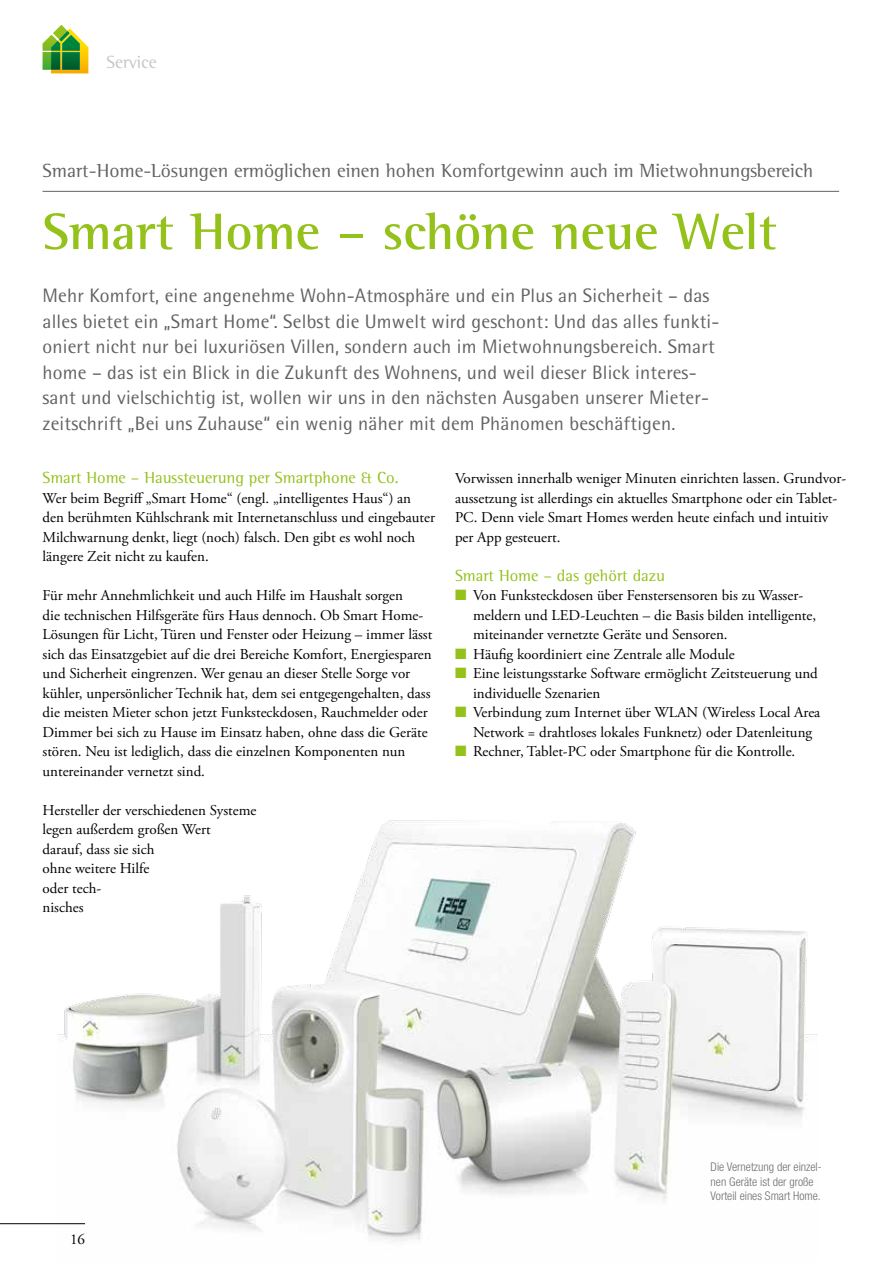
<style>
.page{position:relative;width:893px;height:1263px;background:#fff}
.page>*{position:absolute;margin:0;border:0;box-sizing:border-box;transform-origin:0 0}
.t1{font:700 52.5px "Rotis Semi Serif";color:#94c11a}
.t2{font:19.5px/25.5px "Rotis Semi Sans";letter-spacing:.01em;color:#626261}
.t3{font:19.5px "Rotis Semi Serif";color:#626261}
.t4{font:18px "Rotis Semi Serif";color:#c5c6c6}
.t5{font:16.5px "Rotis Semi Serif";color:#94c11a}
.t6{font:15px/19.5px "Adobe Garamond Pro";color:#000}
.t7{font:300 condensed 12px/14.4px "Helvetica Neue";color:#6e6e6e}
.s1{color:#94c11a}
</style>
<div class="page">
<img style="left:58px;top:820px;width:760px;height:421px">
<hr style="left:43px;top:191px;width:796px;height:1px;background:#626261">
<hr style="left:0;top:1223px;width:85px;height:1px;background:#000">
<svg style="left:43px;top:25px;width:45px;height:49px"></svg>
<p class="t4" style="left:107px;top:51px;width:52px">Service</p>
<h2 class="t3" style="left:43px;top:159px;width:772px">Smart-Home-Lösungen ermöglichen einen hohen Komfortgewinn auch im Mietwohnungsbereich</h2>
<h1 class="t1" style="left:43px;top:200px;width:736px">Smart Home – schöne neue Welt</h1>
<p class="t2" style="left:43px;top:283px;width:678px">Mehr Komfort, eine angenehme Wohn-Atmosphäre und ein Plus an Sicherheit – das alles bietet ein „Smart Home“. Selbst die Umwelt wird geschont: Und das alles funkti&shy;oniert nicht nur bei luxuriösen Villen, sondern auch im Mietwohnungsbereich. Smart home – das ist ein Blick in die Zukunft des Wohnens, und weil dieser Blick interes&shy;sant und vielschichtig ist, wollen wir uns in den nächsten Ausgaben unserer Mieter&shy;zeitschrift „Bei uns Zuhause“ ein wenig näher mit dem Phänomen beschäftigen.</p>
<p class="t5" style="left:43px;top:468px;width:358px">Smart Home – Haussteuerung per Smartphone &amp; Co.</p>
<p class="t6" style="left:43px;top:489px;width:394px">Wer beim Begriff „Smart Home“ (engl. „intelligentes Haus“) an den berühmten Kühlschrank mit Internetanschluss und eingebauter Milchwarnung denkt, liegt (noch) falsch. Den gibt es wohl noch längere Zeit nicht zu kaufen.</p>
<p class="t6" style="left:43px;top:586px;width:391px">Für mehr Annehmlichkeit und auch Hilfe im Haushalt sorgen<br>die technischen Hilfsgeräte fürs Haus dennoch. Ob Smart Home-Lösungen für Licht, Türen und Fenster oder Heizung – immer lässt sich das Einsatzgebiet auf die drei Bereiche Komfort, Energiesparen und Sicherheit eingrenzen. Wer genau an dieser Stelle Sorge vor kühler, unpersönlicher Technik hat, dem sei entgegengehalten, dass die meisten Mieter schon jetzt Funksteckdosen, Rauchmelder oder Dimmer bei sich zu Hause im Einsatz haben, ohne dass die Geräte stören. Neu ist lediglich, dass die einzelnen Komponenten nun untereinander vernetzt sind.</p>
<p class="t6" style="left:43px;top:801px;width:216px">Hersteller der verschiedenen Systeme legen außerdem großen Wert<br>darauf, dass sie sich<br>ohne weitere Hilfe<br>oder tech-<br>nisches</p>
<p class="t6" style="left:455px;top:469px;width:393px">Vorwissen innerhalb weniger Minuten einrichten lassen. Grundvor&shy;aussetzung ist allerdings ein aktuelles Smartphone oder ein Tablet-PC. Denn viele Smart Homes werden heute einfach und intuitiv per App gesteuert.</p>
<p class="t5" style="left:455px;top:565px;width:212px">Smart Home – das gehört dazu</p>
<p class="t6" style="left:473px;top:586px;width:345px;text-indent:-18px"><span class="s1">■</span> Von Funksteckdosen über Fenstersensoren bis zu Wasser&shy;meldern und LED-Leuchten – die Basis bilden intelligente, miteinander vernetzte Geräte und Sensoren.</p>
<p class="t6" style="left:455px;top:645px;width:281px"><span class="s1">■</span> Häufig koordiniert eine Zentrale alle Module</p>
<p class="t6" style="left:473px;top:664px;width:346px;text-indent:-18px"><span class="s1">■</span> Eine leistungsstarke Software ermöglicht Zeitsteuerung und individuelle Szenarien</p>
<p class="t6" style="left:473px;top:703px;width:349px;text-indent:-18px"><span class="s1">■</span> Verbindung zum Internet über WLAN (Wireless Local Area<br>Network = drahtloses lokales Funknetz) oder Datenleitung</p>
<p class="t6" style="left:455px;top:742px;width:342px"><span class="s1">■</span> Rechner, Tablet-PC oder Smartphone für die Kontrolle.</p>
<p class="t6" style="left:70px;top:1230px;width:16px">16</p>
<p class="t7" style="left:711px;top:1160px;width:113px">Die Vernetzung der einzel&shy;nen Geräte ist der große<br>Vorteil eines Smart Home.</p>
</div>
